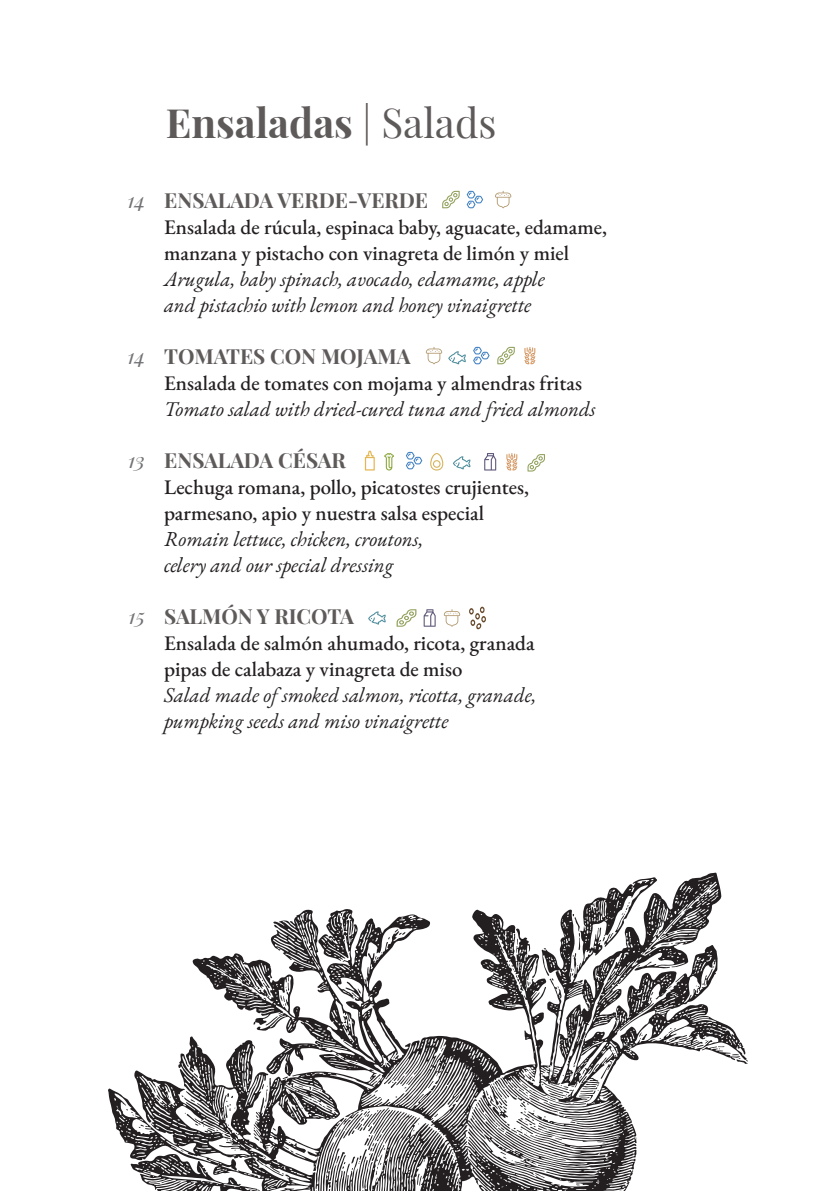
<style>
.page{position:relative;width:840px;height:1191px;background:#fff}
.page>*{position:absolute;margin:0;border:0;box-sizing:border-box;transform-origin:0 0}
.t1{font:700 40.4px "Playfair Display";color:#5e5a59}
.t2{font:500 20.8px/26px "EB Garamond";color:#231f20}
.t3{font:italic 20.8px/26px "EB Garamond";color:#231f20}
.t4{font:700 20.8px "Playfair Display";letter-spacing:-.005em;color:#5e5a59}
.t5{font:italic 20.8px "Playfair Display";letter-spacing:-.005em;color:#717275}
.s1{font-weight:400}
</style>
<div class="page">
<svg style="left:473px;top:347px;width:16px;height:17px"></svg>
<svg style="left:448px;top:351px;width:17px;height:13px"></svg>
<svg style="left:466px;top:191px;width:17px;height:17px"></svg>
<svg style="left:442px;top:191px;width:17px;height:17px"></svg>
<svg style="left:497px;top:347px;width:17px;height:17px"></svg>
<svg style="left:527px;top:454px;width:17px;height:17px"></svg>
<svg style="left:406px;top:452px;width:16px;height:17px"></svg>
<svg style="left:453px;top:456px;width:17px;height:13px"></svg>
<svg style="left:368px;top:611px;width:17px;height:13px"></svg>
<svg style="left:384px;top:453px;width:10px;height:17px"></svg>
<svg style="left:430px;top:453px;width:13px;height:17px"></svg>
<svg style="left:484px;top:453px;width:12px;height:17px"></svg>
<svg style="left:364px;top:451px;width:10px;height:19px"></svg>
<svg style="left:423px;top:609px;width:12px;height:17px"></svg>
<svg style="left:396px;top:609px;width:20px;height:17px"></svg>
<svg style="left:443px;top:609px;width:17px;height:17px"></svg>
<svg style="left:425px;top:347px;width:17px;height:17px"></svg>
<svg style="left:495px;top:191px;width:16px;height:17px"></svg>
<svg style="left:506px;top:453px;width:11px;height:17px"></svg>
<svg style="left:524px;top:347px;width:11px;height:17px"></svg>
<svg style="left:469px;top:606px;width:16px;height:23px"></svg>
<svg style="left:108px;top:872px;width:639px;height:319px"></svg>
<h1 class="t1" style="left:166px;top:91px;width:332px">Ensaladas <span class="s1">| Salads</span></h1>
<p class="t5" style="left:127px;top:184px;width:19px">14</p>
<p class="t5" style="left:127px;top:340px;width:19px">14</p>
<p class="t5" style="left:128px;top:444px;width:18px">13</p>
<p class="t5" style="left:129px;top:600px;width:18px">15</p>
<p class="t4" style="left:164px;top:183px;width:265px">ENSALADA VERDE-VERDE</p>
<p class="t2" style="left:164px;top:214px;width:444px">Ensalada de rúcula, espinaca baby, aguacate, edamame, manzana y pistacho con vinagreta de limón y miel</p>
<p class="t3" style="left:164px;top:266px;width:382px">Arugula, baby spinach, avocado, edamame, apple and pistachio with lemon and honey vinaigrette</p>
<p class="t4" style="left:164px;top:339px;width:248px">TOMATES CON MOJAMA</p>
<p class="t2" style="left:164px;top:370px;width:419px">Ensalada de tomates con mojama y almendras fritas</p>
<p class="t3" style="left:164px;top:396px;width:433px">Tomato salad with dried-cured tuna and fried almonds</p>
<p class="t4" style="left:164px;top:443px;width:183px">ENSALADA CÉSAR</p>
<p class="t2" style="left:164px;top:474px;width:366px">Lechuga romana, pollo, picatostes crujientes, parmesano, apio y nuestra salsa especial</p>
<p class="t3" style="left:164px;top:526px;width:260px">Romain lettuce, chicken, croutons, celery and our special dressing</p>
<p class="t4" style="left:164px;top:599px;width:191px">SALMÓN Y RICOTA</p>
<p class="t2" style="left:164px;top:630px;width:372px">Ensalada de salmón ahumado, ricota, granada pipas de calabaza y vinagreta de miso</p>
<p class="t3" style="left:164px;top:682px;width:373px">Salad made of smoked salmon, ricotta, granade, pumpking seeds and miso vinaigrette</p>
</div>
